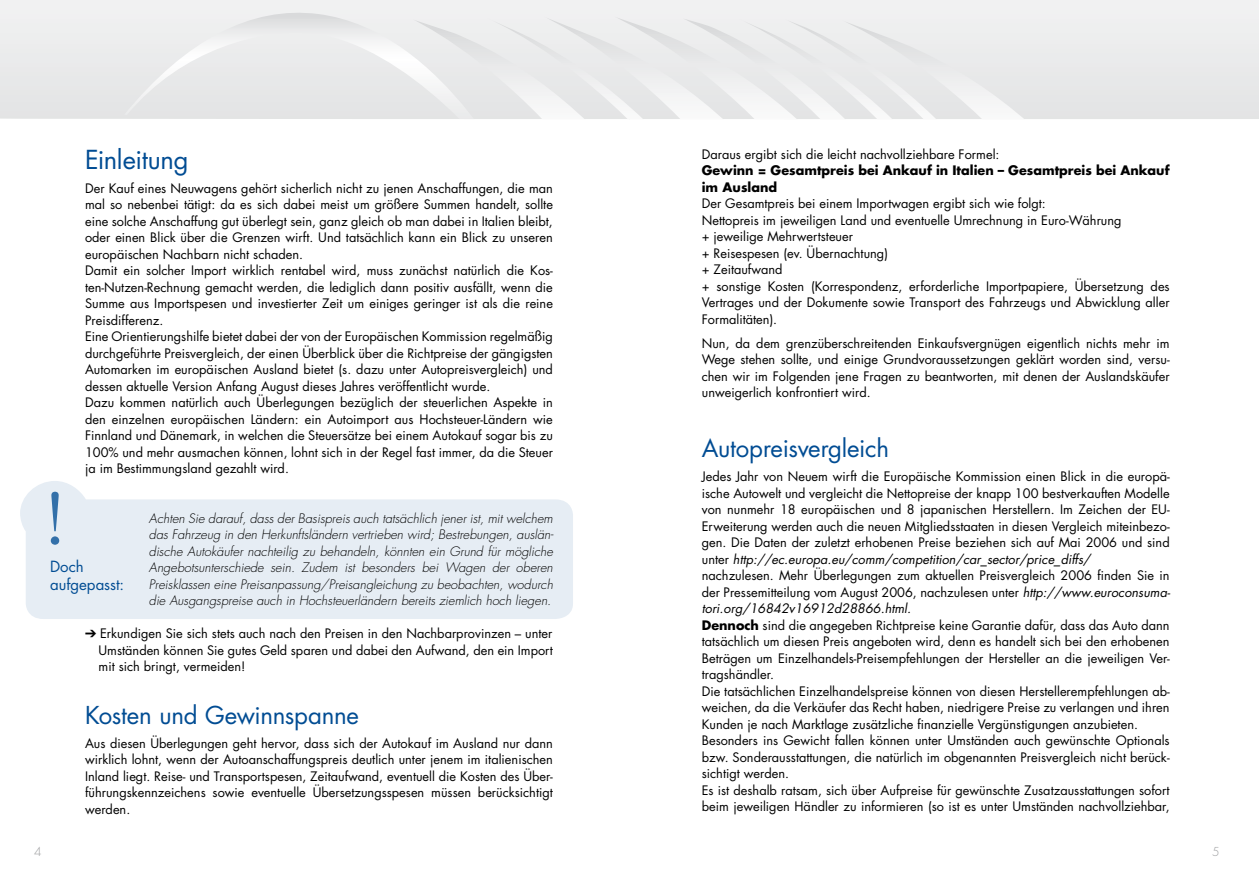
<style>
.page{position:relative;width:1259px;height:893px;background:#fff}
.page>*{position:absolute;margin:0;border:0;box-sizing:border-box;transform-origin:0 0}
.t1{font:25.5px "Futura";letter-spacing:-.015em;color:#004c93}
.t2{font:24px "Futura";letter-spacing:-.015em;color:#004c93}
.t3{font:15px/18px "Futura";color:#004c93}
.t4{font:12.75px/16.5px "Futura";color:#000}
.t5{font:italic 300 12.75px/16.5px "Futura";color:#000;text-align:justify}
.t6{font:700 12.75px/16.5px "Futura";color:#000}
.s1{font-style:italic}
.s2{font-weight:700}
</style>
<div class="page">
<svg style="left:0;top:0;width:629px;height:119px"></svg>
<svg style="left:124px;top:6px;width:402px;height:113px"></svg>
<svg style="left:629px;top:0;width:630px;height:119px"></svg>
<svg style="left:413px;top:17px;width:821px;height:102px"></svg>
<svg style="left:20px;top:481px;width:553px;height:138px;background:#e9eff5"></svg>
<svg style="left:51px;top:492px;width:8px;height:53px"></svg>
<h1 class="t1" style="left:85px;top:142px;width:105px">Einleitung</h1>
<p class="t4" style="left:85px;top:180px;width:469px">Der Kauf eines Neuwagens gehört sicherlich nicht zu jenen Anschaffungen, die man mal so nebenbei tätigt: da es sich dabei meist um größere Summen handelt, sollte eine solche Anschaffung gut überlegt sein, ganz gleich ob man dabei in Italien bleibt, oder einen Blick über die Grenzen wirft. Und tatsächlich kann ein Blick zu unseren europäischen Nachbarn nicht schaden.<br>Damit ein solcher Import wirklich rentabel wird, muss zunächst natürlich die Kos&shy;ten-Nutzen-Rechnung gemacht werden, die lediglich dann positiv ausfällt, wenn die Summe aus Importspesen und investierter Zeit um einiges geringer ist als die reine Preisdifferenz.<br>Eine Orientierungshilfe bietet dabei der von der Europäischen Kommission regelmäßig durchgeführte Preisvergleich, der einen Überblick über die Richtpreise der gängigsten Automarken im europäischen Ausland bietet (s. dazu unter Autopreisvergleich) und dessen aktuelle Version Anfang August dieses Jahres veröffentlicht wurde.<br>Dazu kommen natürlich auch Überlegungen bezüglich der steuerlichen Aspekte in den einzelnen europäischen Ländern: ein Autoimport aus Hochsteuer-Ländern wie Finnland und Dänemark, in welchen die Steuersätze bei einem Autokauf sogar bis zu 100% und mehr ausmachen können, lohnt sich in der Regel fast immer, da die Steuer ja im Bestimmungsland gezahlt wird.</p>
<p class="t5" style="left:149px;top:510px;width:406px">Achten Sie darauf, dass der Basispreis auch tatsächlich jener ist, mit welchem das Fahrzeug in den Herkunftsländern vertrieben wird; Bestrebungen, auslän&shy;dische Autokäufer nachteilig zu behandeln, könnten ein Grund für mögliche Angebotsunterschiede sein. Zudem ist besonders bei Wagen der oberen Preisklassen eine Preisanpassung/Preisangleichung zu beobachten, wodurch die Ausgangspreise auch in Hochsteuerländern bereits ziemlich hoch liegen.</p>
<p class="t4" style="left:99px;top:625px;width:456px;text-align:justify;text-indent:-14px">➔ Erkundigen Sie sich stets auch nach den Preisen in den Nachbarprovinzen – unter Umständen können Sie gutes Geld sparen und dabei den Aufwand, den ein Import mit sich bringt, vermeiden!</p>
<h2 class="t2" style="left:85px;top:698px;width:275px">Kosten und Gewinnspanne</h2>
<p class="t4" style="left:85px;top:735px;width:469px;text-align:justify">Aus diesen Überlegungen geht hervor, dass sich der Autokauf im Ausland nur dann wirklich lohnt, wenn der Autoanschaffungspreis deutlich unter jenem im italienischen Inland liegt. Reise- und Transportspesen, Zeitaufwand, eventuell die Kosten des Über&shy;führungskennzeichens sowie eventuelle Übersetzungsspesen müssen berücksichtigt werden.</p>
<p class="t3" style="left:50px;top:557px;width:75px">Doch aufgepasst:</p>
<p class="t4" style="left:702px;top:146px;width:299px">Daraus ergibt sich die leicht nachvollziehbare Formel:</p>
<p class="t6" style="left:702px;top:162px;width:469px">Gewinn = Gesamtpreis bei Ankauf in Italien – Gesamtpreis bei Ankauf im Ausland</p>
<p class="t4" style="left:702px;top:195px;width:469px">Der Gesamtpreis bei einem Importwagen ergibt sich wie folgt:<br>Nettopreis im jeweiligen Land und eventuelle Umrechnung in Euro-Währung<br>+ jeweilige Mehrwertsteuer<br>+ Reisespesen (ev. Übernachtung)<br>+ Zeitaufwand<br>+ sonstige Kosten (Korrespondenz, erforderliche Importpapiere, Übersetzung des Vertrages und der Dokumente sowie Transport des Fahrzeugs und Abwicklung aller Formalitäten).</p>
<p class="t4" style="left:702px;top:335px;width:469px;text-align:justify">Nun, da dem grenzüberschreitenden Einkaufsvergnügen eigentlich nichts mehr im Wege stehen sollte, und einige Grundvoraussetzungen geklärt worden sind, versu&shy;chen wir im Folgenden jene Fragen zu beantworten, mit denen der Auslandskäufer unweigerlich konfrontiert wird.</p>
<h2 class="t2" style="left:702px;top:432px;width:189px">Autopreisvergleich</h2>
<p class="t4" style="left:702px;top:468px;width:470px">Jedes Jahr von Neuem wirft die Europäische Kommission einen Blick in die europä&shy;ische Autowelt und vergleicht die Nettopreise der knapp 100 bestverkauften Modelle von nunmehr 18 europäischen und 8 japanischen Herstellern. Im Zeichen der EU-Erweiterung werden auch die neuen Mitgliedsstaaten in diesen Vergleich miteinbezo&shy;gen. Die Daten der zuletzt erhobenen Preise beziehen sich auf Mai 2006 und sind unter <span class="s1">http://ec.europa.eu/comm/competition/car_sector/price_diffs/<br></span>nachzulesen. Mehr Überlegungen zum aktuellen Preisvergleich 2006 finden Sie in der Pressemitteilung vom August 2006, nachzulesen unter <span class="s1">http://www.euroconsuma&shy;tori.org/16842v16912d28866.html.<br></span><span class="s2">Dennoch</span> sind die angegeben Richtpreise keine Garantie dafür, dass das Auto dann tatsächlich um diesen Preis angeboten wird, denn es handelt sich bei den erhobenen Beträgen um Einzelhandels-Preisempfehlungen der Hersteller an die jeweiligen Ver&shy;tragshändler.<br>Die tatsächlichen Einzelhandelspreise können von diesen Herstellerempfehlungen ab&shy;weichen, da die Verkäufer das Recht haben, niedrigere Preise zu verlangen und ihren Kunden je nach Marktlage zusätzliche finanzielle Vergünstigungen anzubieten.<br>Besonders ins Gewicht fallen können unter Umständen auch gewünschte Optionals bzw. Sonderausstattungen, die natürlich im obgenannten Preisvergleich nicht berück&shy;sichtigt werden.<br>Es ist deshalb ratsam, sich über Aufpreise für gewünschte Zusatzausstattungen sofort beim jeweiligen Händler zu informieren (so ist es unter Umständen nachvollziehbar,</p>
</div>
